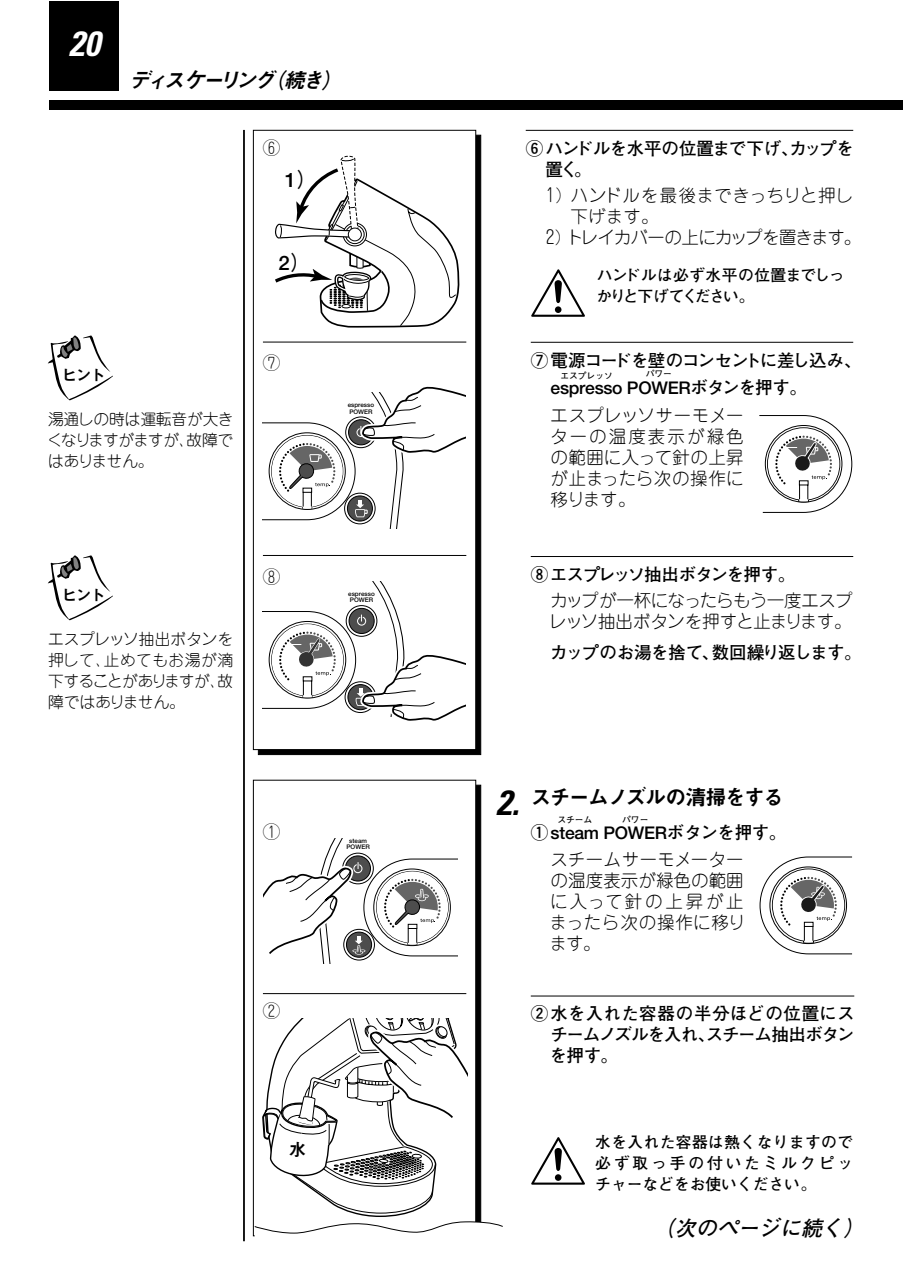
<style>
.page{position:relative;width:903px;height:1276px;background:#fff}
.page>*{position:absolute;margin:0;border:0;box-sizing:border-box;transform-origin:0 0}
.t1{font:italic 700 condensed 35px "Univers";color:#fff}
.t2{font:italic 700 condensed 35px "Univers";color:#000}
.t3{font:21px "Midashi Go MB31";letter-spacing:-.08em;color:#000}
.t4{font:italic 21px "Midashi Go MB31";color:#000}
.t5{font:italic 700 21px "Futo Go B101";color:#000}
.t6{font:700 19.95px "Futo Go B101";color:#000}
.t7{font:300 17.5px/21px "Jun 101";color:#000;text-align:justify}
.t8{font:700 17.5px/21px "Futo Go B101";letter-spacing:-.02em;color:#000;text-align:justify}
.t9{font:300 17.5px/21px "Jun 101";letter-spacing:-.03em;color:#000}
.t10{font:700 17.5px/21px "Futo Go B101";letter-spacing:-.04em;color:#000}
.t11{font:700 17.5px "Futo Go B101";letter-spacing:-.05em;color:#000}
.t12{font:300 17.5px "Jun 101";letter-spacing:-.055em;color:#000}
.t13{font:300 17.5px "Jun 101";letter-spacing:.02em;color:#000}
.t14{font:700 17.5px "Futo Go B101";letter-spacing:-.065em;color:#000}
.t15{font:17.5px "Midashi Go MB31";color:#000}
.t16{font:300 15.75px/21px "Jun 101";letter-spacing:-.015em;color:#000;text-align:justify}
.t17{font:700 15.75px/21px "Futo Go B101";letter-spacing:.025em;color:#000;text-align:justify}
.t18{font:700 15.75px/21px "Futo Go B101";letter-spacing:-.02em;color:#000}
.t19{font:15.75px "Midashi Go MB31";letter-spacing:-.1em;color:#000}
.t20{font:700 8.75px "Futo Go B101";color:#000}
.t21{font:700 6.3px/6.3px "Futo Go B101";color:#000}
</style>
<div class="page">
<div style="left:50px;top:100px;width:853px;height:10px;background:#000"></div>
<div style="left:50px;top:1px;width:69px;height:89px;background:#000"></div>
<div style="left:258px;top:135px;width:223px;height:620px;background:#000;border:1px solid #000"></div>
<div style="left:253px;top:130px;width:223px;height:620px;background:#fff;border:1px solid #000"></div>
<div style="left:253px;top:780px;width:223px;height:456px;background:#fff;border:1px solid #000"></div>
<hr style="left:243px;top:130px;width:2px;height:1111px;background:#000">
<hr style="left:531px;top:995px;width:323px;height:1px;background:#000">
<hr style="left:263px;top:993px;width:203px;height:1px;background:#000">
<hr style="left:531px;top:342px;width:322px;height:1px;background:#000">
<hr style="left:531px;top:556px;width:322px;height:1px;background:#000">
<hr style="left:263px;top:555px;width:203px;height:1px;background:#000">
<svg style="left:531px;top:1137px;width:54px;height:47px"></svg>
<svg style="left:262px;top:386px;width:204px;height:142px"></svg>
<svg style="left:264px;top:838px;width:193px;height:125px"></svg>
<svg style="left:48px;top:555px;width:65px;height:65px"></svg>
<svg style="left:48px;top:335px;width:65px;height:65px"></svg>
<hr style="left:526px;top:130px;width:327px;height:1px;background:#000">
<svg style="left:275px;top:155px;width:185px;height:173px"></svg>
<hr style="left:263px;top:342px;width:203px;height:1px;background:#000">
<svg style="left:262px;top:581px;width:204px;height:140px"></svg>
<svg style="left:254px;top:1019px;width:249px;height:218px"></svg>
<svg style="left:759px;top:415px;width:93px;height:98px"></svg>
<svg style="left:760px;top:856px;width:93px;height:98px"></svg>
<svg style="left:531px;top:269px;width:54px;height:48px"></svg>
<h1 class="t1" style="left:69px;top:31px;width:40px">20</h1>
<p class="t4" style="left:129px;top:72px;width:219px">ディスケーリング（続き）</p>
<p class="t7" style="left:263px;top:140px;width:19px">⑥</p>
<p class="t6" style="left:285px;top:172px;width:33px">1）</p>
<p class="t6" style="left:279px;top:255px;width:33px">2）</p>
<p class="t19" style="left:62px;top:369px;width:46px">ヒント</p>
<p class="t16" style="left:47px;top:410px;width:187px">湯通しの時は運転音が大きくなりますがますが、故障ではありません。</p>
<p class="t7" style="left:263px;top:354px;width:19px">⑦</p>
<p class="t21" style="left:348px;top:402px;width:28px">espresso<br>POWER</p>
<p class="t19" style="left:62px;top:589px;width:46px">ヒント</p>
<p class="t16" style="left:48px;top:630px;width:187px">エスプレッソ抽出ボタンを押して、止めてもお湯が滴下することがありますが、故障ではありません。</p>
<p class="t7" style="left:263px;top:568px;width:19px">⑧</p>
<p class="t21" style="left:348px;top:591px;width:28px">espresso<br>POWER</p>
<p class="t7" style="left:263px;top:823px;width:19px">①</p>
<p class="t21" style="left:346px;top:839px;width:25px;text-align:center">steam<br>POWER</p>
<p class="t7" style="left:263px;top:1002px;width:19px">②</p>
<p class="t15" style="left:289px;top:1143px;width:19px">水</p>
<p class="t10" style="left:546px;top:139px;width:310px;text-indent:-20px">⑥ ハンドルを水平の位置まで下げ、カップを置く。</p>
<p class="t13" style="left:541px;top:188px;width:314px">１）ハンドルを最後まできっちりと押し</p>
<p class="t7" style="left:570px;top:208px;width:90px">下げます。</p>
<p class="t12" style="left:541px;top:230px;width:321px">２）トレイカバーの上にカップを置きます。</p>
<p class="t18" style="left:596px;top:267px;width:250px">ハンドルは必ず水平の位置までしっかりと下げてください。</p>
<p class="t11" style="left:531px;top:353px;width:332px">⑦ 電源コードを壁のコンセントに差し込み、</p>
<p class="t20" style="left:560px;top:373px;width:54px">エスプレッソ</p>
<p class="t20" style="left:646px;top:371px;width:28px">パワー</p>
<p class="t8" style="left:551px;top:378px;width:257px">espresso POWERボタンを押す。</p>
<p class="t7" style="left:551px;top:408px;width:195px">エスプレッソサーモメーターの温度表示が緑色の範囲に入って針の上昇が止まったら次の操作に移ります。</p>
<p class="t14" style="left:531px;top:568px;width:265px">⑧ エスプレッソ抽出ボタンを押す。</p>
<p class="t9" style="left:549px;top:592px;width:305px">カップが一杯になったらもう一度エスプレッソ抽出ボタンを押すと止まります。</p>
<p class="t8" style="left:550px;top:643px;width:312px">カップのお湯を捨て、数回繰り返します。</p>
<h1 class="t2" style="left:496px;top:789px;width:32px">2.</h1>
<p class="t3" style="left:530px;top:789px;width:255px">スチームノズルの清掃をする</p>
<p class="t8" style="left:531px;top:824px;width:256px">① steam POWERボタンを押す。</p>
<p class="t20" style="left:557px;top:816px;width:37px">スチーム</p>
<p class="t20" style="left:622px;top:816px;width:28px">パワー</p>
<p class="t7" style="left:550px;top:851px;width:197px">スチームサーモメーターの温度表示が緑色の範囲に入って針の上昇が止まったら次の操作に移ります。</p>
<p class="t8" style="left:550px;top:1005px;width:306px;text-indent:-19px">②水を入れた容器の半分ほどの位置にスチームノズルを入れ、スチーム抽出ボタンを押す。</p>
<p class="t17" style="left:595px;top:1133px;width:259px">水を入れた容器は熱くなりますので必ず取っ手の付いたミルクピッチャーなどをお使いください。</p>
<p class="t5" style="left:654px;top:1220px;width:216px">（次のページに続く）</p>
</div>
